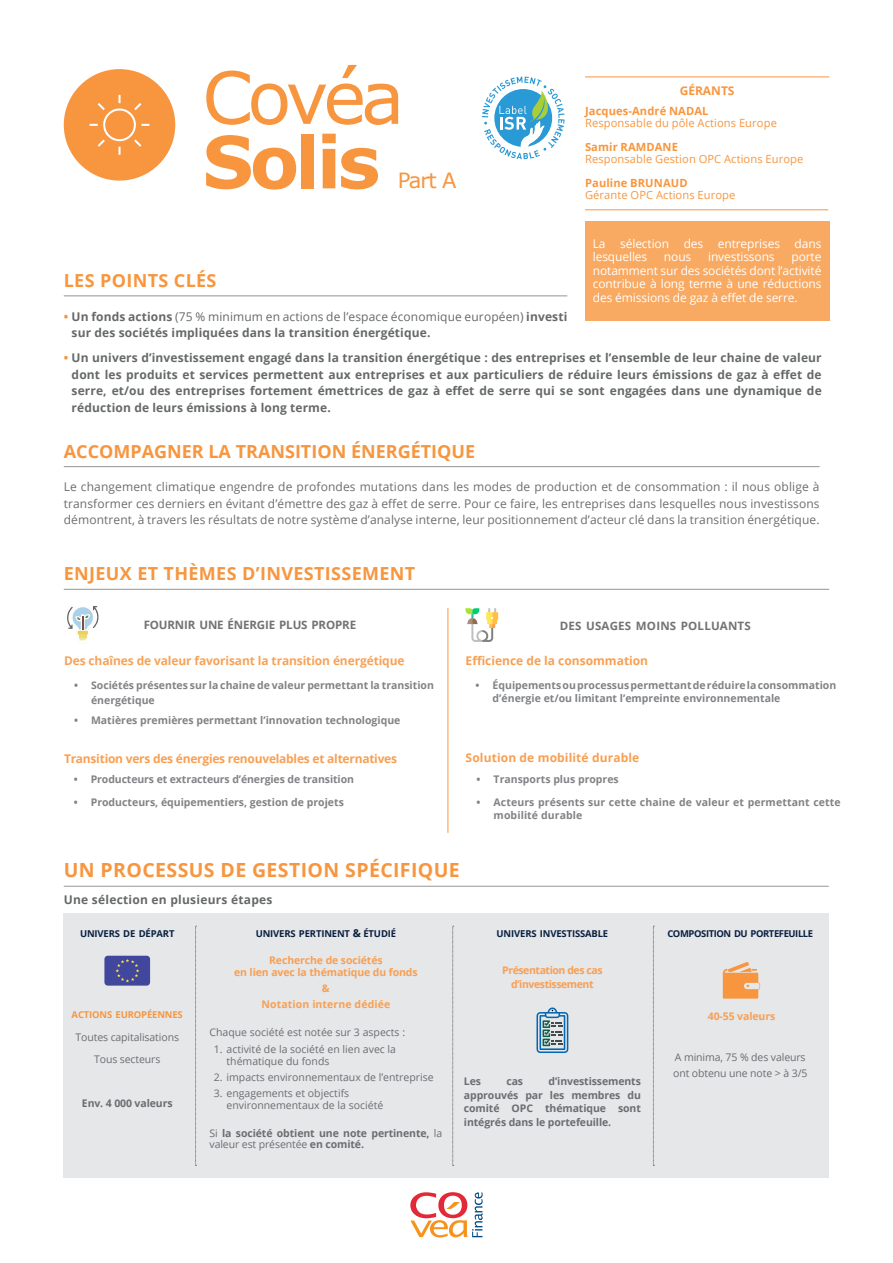
<style>
.page{position:relative;width:893px;height:1263px;background:#fff}
.page>*{position:absolute;margin:0;border:0;box-sizing:border-box;transform-origin:0 0}
.t1{font:72px/64.5px "Verdana";letter-spacing:-.07em;color:#f7963f}
.t2{font:21px "Verdana";color:#f7963f}
.t3{font:700 19.5px "Open Sans";letter-spacing:.02em;color:#f7963f}
.t4{font:700 18px "Open Sans";letter-spacing:.02em;color:#f7963f}
.t5{font:700 18px "Open Sans";color:#f7963f}
.t6{font:700 12px/16.5px "Open Sans";letter-spacing:.01em;color:#666969}
.t7{font:12px/16.5px "Open Sans";letter-spacing:.01em;color:#6c6d70;text-align:justify}
.t8{font:12px/13.5px "Open Sans";letter-spacing:-.01em;color:#fff}
.t9{font:700 12px "Open Sans";letter-spacing:-.02em;color:#f89f52}
.t10{font:700 12px "Open Sans";letter-spacing:-.01em;color:#f8a257}
.t11{font:700 12px "Open Sans";color:#f89f52}
.t12{font:700 12px "Open Sans";letter-spacing:.01em;color:#f89f52}
.t13{font:700 12px "Open Sans";color:#f7963f}
.t14{font:700 11.55px "Open Sans";letter-spacing:-.015em;color:#737373}
.t15{font:700 11.55px "Open Sans";letter-spacing:.015em;color:#737373}
.t16{font:11.25px "Open Sans";letter-spacing:.01em;color:#f7963f}
.t17{font:700 11.25px "Open Sans";letter-spacing:.01em;color:#f7963f}
.t18{font:700 10.5px/13.5px "Open Sans";color:#808285}
.t19{font:10.5px/12px "Open Sans";color:#6c6d70}
.t20{font:700 10.5px/13.5px "Open Sans";letter-spacing:-.01em;color:#6c6d70}
.t21{font:700 10.5px/12px "Open Sans";letter-spacing:-.01em;color:#f89f52;text-align:center}
.t22{font:700 10.5px/13.5px "Open Sans";letter-spacing:-.04em;color:#f89f52;text-align:center}
.t23{font:700 10.5px "Open Sans";letter-spacing:.01em;color:#f89f52}
.t24{font:700 9.45px "Open Sans";letter-spacing:-.015em;color:#0a2040}
.t25{font:700 9.45px "Open Sans";letter-spacing:-.045em;color:#0a2040}
.t26{font:700 9.45px "Open Sans";letter-spacing:-.015em;color:#f7963f}
.s1{font-weight:700}
.s2{color:#f7963f}
.s3{font-weight:400}
.s4{font-size:10.95px}
</style>
<div class="page">
<div style="left:64px;top:914px;width:765px;height:264px;background:#e6e7e9"></div>
<svg style="left:410px;top:1192px;width:73px;height:45px"></svg>
<div style="left:64px;top:69px;width:111px;height:112px;background:#f7963f;border-radius:50%"></div>
<svg style="left:89px;top:94px;width:61px;height:61px"></svg>
<hr style="left:64px;top:589px;width:765px;height:1px;background:#939598">
<hr style="left:64px;top:295px;width:503px;height:1px;background:#939598">
<hr style="left:64px;top:466px;width:756px;height:1px;background:#939598">
<hr style="left:64px;top:886px;width:765px;height:1px;background:#939598">
<svg style="left:723px;top:962px;width:37px;height:37px"></svg>
<svg style="left:67px;top:606px;width:32px;height:35px"></svg>
<hr style="left:448px;top:608px;width:1px;height:225px;background:#f7963f">
<svg style="left:536px;top:1007px;width:32px;height:46px"></svg>
<svg style="left:465px;top:608px;width:33px;height:34px"></svg>
<hr style="left:585px;top:209px;width:243px;height:1px;background:#f7963f">
<hr style="left:585px;top:77px;width:244px;height:1px;background:#f7963f">
<div style="left:585px;top:221px;width:244px;height:100px;background:#f8a962"></div>
<svg style="left:482px;top:77px;width:83px;height:82px"></svg>
<svg style="left:195px;top:926px;width:2px;height:240px"></svg>
<svg style="left:452px;top:926px;width:2px;height:240px"></svg>
<svg style="left:653px;top:926px;width:1px;height:240px"></svg>
<div style="left:104px;top:956px;width:46px;height:30px;background:#40479c;border-radius:3px"></div>
<svg style="left:116px;top:959px;width:23px;height:23px"></svg>
<p class="t1" style="left:202px;top:65px;width:204px">Covéa<br><span class="s1">Solis</span></p>
<p class="t13" style="left:680px;top:82px;width:56px">GÉRANTS</p>
<p class="t17" style="left:585px;top:103px;width:125px">Jacques-André NADAL</p>
<p class="t16" style="left:585px;top:115px;width:193px">Responsable du pôle Actions Europe</p>
<p class="t17" style="left:585px;top:139px;width:94px">Samir RAMDANE</p>
<p class="t16" style="left:585px;top:151px;width:220px">Responsable Gestion OPC Actions Europe</p>
<p class="t17" style="left:585px;top:175px;width:104px">Pauline BRUNAUD</p>
<p class="t16" style="left:585px;top:187px;width:152px">Gérante OPC Actions Europe</p>
<p class="t8" style="left:593px;top:236px;width:230px">La sélection des entreprises dans lesquelles</p>
<p class="t2" style="left:398px;top:166px;width:60px">Part A</p>
<p class="t8" style="left:664px;top:250px;width:29px">nous</p>
<p class="t8" style="left:708px;top:250px;width:68px">investissons</p>
<p class="t8" style="left:593px;top:250px;width:230px;text-align:justify;text-indent:199px">porte notamment sur des sociétés dont l’activité contribue à long terme à une réductions des émissions de gaz à effet de serre.</p>
<p class="t4" style="left:64px;top:268px;width:154px">LES POINTS CLÉS</p>
<p class="t6" style="left:72px;top:308px;width:497px;text-indent:-8px"><span class="s2">•</span> Un fonds actions <span class="s3">(75 % minimum en actions de l’espace économique européen)</span> investi sur des sociétés impliquées dans la transition énergétique.</p>
<p class="t6" style="left:72px;top:349px;width:752px;text-align:justify;text-indent:-8px"><span class="s2">•</span> Un univers d’investissement engagé dans la transition énergétique : des entreprises et l’ensemble de leur chaine de valeur dont les produits et services permettent aux entreprises et aux particuliers de réduire leurs émissions de gaz à effet de serre, et/ou des entreprises fortement émettrices de gaz à effet de serre qui se sont engagées dans une dynamique de réduction de leurs émissions à long terme.</p>
<p class="t5" style="left:64px;top:438px;width:413px">ACCOMPAGNER LA TRANSITION ÉNERGÉTIQUE</p>
<p class="t7" style="left:64px;top:478px;width:757px">Le changement climatique engendre de profondes mutations dans les modes de production et de consommation : il nous oblige à transformer ces derniers en évitant d’émettre des gaz à effet de serre. Pour ce faire, les entreprises dans lesquelles nous investissons démontrent, à travers les résultats de notre système d’analyse interne, leur positionnement d’acteur clé dans la transition énergétique.</p>
<p class="t4" style="left:64px;top:561px;width:353px">ENJEUX ET THÈMES D’INVESTISSEMENT</p>
<p class="t14" style="left:144px;top:617px;width:214px">FOURNIR UNE ÉNERGIE PLUS PROPRE</p>
<p class="t15" style="left:560px;top:617px;width:192px">DES USAGES MOINS POLLUANTS</p>
<p class="t10" style="left:64px;top:652px;width:342px">Des chaînes de valeur favorisant la transition énergétique</p>
<p class="t11" style="left:466px;top:652px;width:184px">Efficience de la consommation</p>
<p class="t18" style="left:91px;top:678px;width:344px;line-height:15px;text-indent:-17px">• Sociétés présentes sur la chaine de valeur permettant la transition énergétique</p>
<p class="t18" style="left:74px;top:713px;width:328px">• Matières premières permettant l’innovation technologique</p>
<p class="t18" style="left:493px;top:678px;width:345px;text-indent:-17px">• Équipements ou processus permettant de réduire la consommation d’énergie et/ou limitant l’empreinte environnementale</p>
<p class="t9" style="left:64px;top:750px;width:335px">Transition vers des énergies renouvelables et alternatives</p>
<p class="t12" style="left:466px;top:749px;width:175px">Solution de mobilité durable</p>
<p class="t18" style="left:74px;top:772px;width:282px">• Producteurs et extracteurs d’énergies de transition</p>
<p class="t18" style="left:74px;top:795px;width:272px">• Producteurs, équipementiers, gestion de projets</p>
<p class="t18" style="left:477px;top:772px;width:144px">• Transports plus propres</p>
<p class="t18" style="left:494px;top:795px;width:349px;text-indent:-17px">• Acteurs présents sur cette chaine de valeur et permettant cette mobilité durable</p>
<p class="t3" style="left:64px;top:856px;width:398px">UN PROCESSUS DE GESTION SPÉCIFIQUE</p>
<p class="t6" style="left:64px;top:891px;width:210px">Une sélection en plusieurs étapes</p>
<p class="t24" style="left:80px;top:926px;width:96px">UNIVERS DE DÉPART</p>
<p class="t24" style="left:256px;top:926px;width:142px">UNIVERS PERTINENT <span class="s4">&amp;</span> ÉTUDIÉ</p>
<p class="t24" style="left:497px;top:926px;width:113px">UNIVERS INVESTISSABLE</p>
<p class="t25" style="left:667px;top:926px;width:147px">COMPOSITION DU PORTEFEUILLE</p>
<p class="t26" style="left:72px;top:1008px;width:113px">ACTIONS EUROPÉENNES</p>
<p class="t19" style="left:75px;top:1030px;width:105px">Toutes capitalisations</p>
<p class="t19" style="left:94px;top:1053px;width:68px">Tous secteurs</p>
<p class="t20" style="left:82px;top:1096px;width:92px">Env. 4 000 valeurs</p>
<p class="t21" style="left:234px;top:954px;width:185px">Recherche de sociétés<br>en lien avec la thématique du fonds</p>
<p class="t21" style="left:322px;top:982px;width:9px">&amp;</p>
<p class="t23" style="left:262px;top:996px;width:130px">Notation interne dédiée</p>
<p class="t19" style="left:210px;top:1026px;width:197px">Chaque société est notée sur 3 aspects :</p>
<p class="t19" style="left:227px;top:1043px;width:171px;text-indent:-13px">1. activité de la société en lien avec la thématique du fonds</p>
<p class="t19" style="left:214px;top:1071px;width:221px">2. impacts environnementaux de l’entreprise</p>
<p class="t19" style="left:227px;top:1087px;width:158px;text-indent:-13px">3. engagements et objectifs environnementaux de la société</p>
<p class="t20" style="left:210px;top:1128px;width:234px;line-height:10.5px"><span class="s3">Si</span> la société obtient une note pertinente, <span class="s3">la valeur est présentée</span> en comité.</p>
<p class="t22" style="left:502px;top:963px;width:102px">Présentation des cas d’investissement</p>
<p class="t20" style="left:464px;top:1074px;width:178px;text-align:justify;text-indent:85px">d’investissements approuvés par les membres du comité OPC thématique sont intégrés dans le portefeuille.</p>
<p class="t20" style="left:464px;top:1074px;width:19px">Les</p>
<p class="t20" style="left:506px;top:1074px;width:18px">cas</p>
<p class="t21" style="left:708px;top:1010px;width:69px">40-55 valeurs</p>
<p class="t19" style="left:673px;top:1049px;width:136px;line-height:15.5px">A minima, 75 % des valeurs ont obtenu une note &gt; à 3/5</p>
</div>
